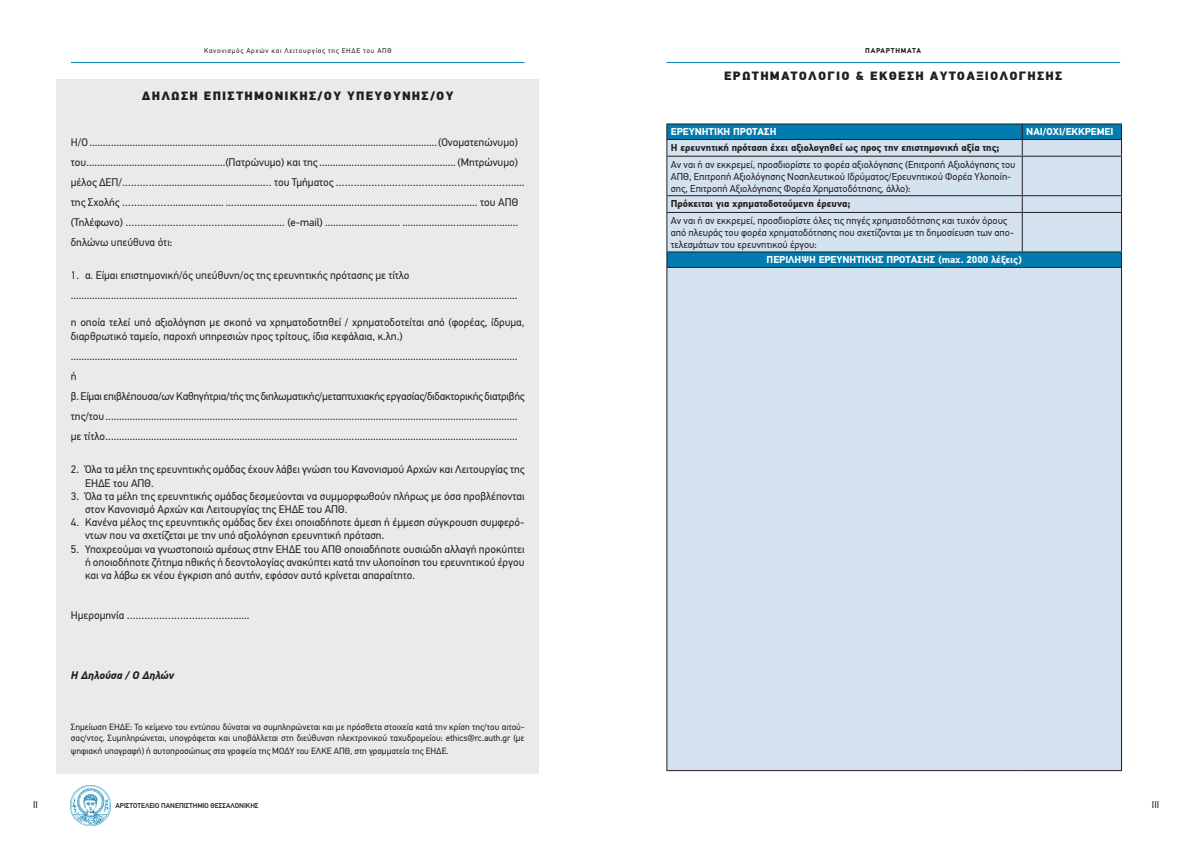
<style>
.page{position:relative;width:1191px;height:842px;background:#fff}
.page>*{position:absolute;margin:0;border:0;box-sizing:border-box;transform-origin:0 0}
.TITLE_FORM{font:900 12px "PF Din Text Pro";letter-spacing:.1em;color:#231f20}
.TEXT_FORM{font:11px/13.2px "PF Din Text Pro";color:#231f20}
.TEXT_FORM-2{font:11px "PF Din Text Pro";letter-spacing:-.02em;color:#231f20}
.TEXT_FORM-3{font:italic 700 11px "PF Din Text Pro";color:#231f20}
.FORM_1{font:10px/12px "PF Din Text Pro";color:#231f20}
.FORM_1-2{font:700 10px "PF Din Text Pro";color:#231f20}
.FORM_1-3{font:700 10px "PF Din Text Pro";color:#fff}
.TEXT_FORM-4{font:9px/10.8px "PF Din Text Pro";color:#231f20}
.t1{font:7px "PF Din Text Pro";letter-spacing:.1em;color:#231f20}
.t2{font:500 7px "PF Din Text Pro";color:#231f20}
.t3{font:700 7px "PF Din Text Pro";letter-spacing:.1em;color:#231f20}
</style>
<div class="page">
<hr style="left:666px;top:62px;width:454px;height:1px;background:#007cb0">
<hr style="left:71px;top:62px;width:453px;height:1px;background:#007cb0">
<img style="left:71px;top:785px;width:40px;height:40px">
<div style="left:57px;top:79px;width:482px;height:695px;background:#eaeaec"></div>
<svg style="left:667px;top:124px;width:454px;height:15px;background:#0178aa"></svg>
<div style="left:667px;top:140px;width:454px;height:630px;background:#d4e2ef"></div>
<hr style="left:666px;top:156px;width:356px;height:1px;background:#231f20">
<hr style="left:1022px;top:156px;width:100px;height:1px;background:#231f20">
<hr style="left:1021px;top:157px;width:1px;height:38px;background:#231f20">
<hr style="left:666px;top:195px;width:356px;height:1px;background:#231f20">
<hr style="left:1022px;top:195px;width:100px;height:1px;background:#231f20">
<svg style="left:1021px;top:196px;width:1px;height:16px"></svg>
<hr style="left:666px;top:212px;width:356px;height:1px;background:#231f20">
<hr style="left:1022px;top:212px;width:100px;height:1px;background:#231f20">
<hr style="left:1021px;top:213px;width:1px;height:38px;background:#231f20">
<hr style="left:666px;top:123px;width:356px;height:1px;background:#231f20">
<hr style="left:1022px;top:123px;width:100px;height:1px;background:#231f20">
<svg style="left:1021px;top:124px;width:1px;height:32px"></svg>
<svg style="left:666px;top:252px;width:1px;height:15px"></svg>
<svg style="left:1121px;top:252px;width:1px;height:15px"></svg>
<hr style="left:666px;top:267px;width:356px;height:1px;background:#231f20">
<hr style="left:666px;top:268px;width:1px;height:502px;background:#231f20">
<hr style="left:1022px;top:267px;width:100px;height:1px;background:#231f20">
<hr style="left:1121px;top:268px;width:1px;height:502px;background:#231f20">
<hr style="left:666px;top:770px;width:356px;height:1px;background:#231f20">
<hr style="left:1022px;top:770px;width:100px;height:1px;background:#231f20">
<hr style="left:666px;top:139px;width:356px;height:1px;background:#231f20">
<svg style="left:666px;top:124px;width:1px;height:32px"></svg>
<hr style="left:1022px;top:139px;width:100px;height:1px;background:#231f20">
<svg style="left:1121px;top:124px;width:1px;height:32px"></svg>
<hr style="left:666px;top:157px;width:1px;height:38px;background:#231f20">
<hr style="left:1121px;top:157px;width:1px;height:38px;background:#231f20">
<svg style="left:666px;top:196px;width:1px;height:16px"></svg>
<svg style="left:1121px;top:196px;width:1px;height:16px"></svg>
<hr style="left:666px;top:213px;width:1px;height:38px;background:#231f20">
<hr style="left:1121px;top:213px;width:1px;height:38px;background:#231f20">
<hr style="left:666px;top:251px;width:356px;height:1px;background:#231f20">
<hr style="left:1022px;top:251px;width:100px;height:1px;background:#231f20">
<p class="t1" style="left:204px;top:47px;width:189px">Κανονισμός Αρχών και Λειτουργίας της ΕΗΔΕ του ΑΠΘ</p>
<p class="t3" style="left:865px;top:47px;width:57px">ΠΑΡΑΡΤΗΜΑΤΑ</p>
<p class="TITLE_FORM" style="left:142px;top:88px;width:313px">ΔΗΛΩΣΗ ΕΠΙΣΤΗΜΟΝΙΚΗΣ/ΟΥ ΥΠΕΥΘΥΝΗΣ/ΟΥ</p>
<p class="TEXT_FORM" style="left:71px;top:136px;width:449px">Η/Ο ..................................................................................................................................(Ονοματεπώνυμο)</p>
<p class="TEXT_FORM" style="left:71px;top:156px;width:449px">του....................................................(Πατρώνυμο) και της ................................................... (Μητρώνυμο)</p>
<p class="TEXT_FORM" style="left:71px;top:172px;width:455px;line-height:20px">μέλος ΔΕΠ/……………....................................… του Τμήματος …………………………………………………….... της Σχολής ……………….................. .............................................................................................. του ΑΠΘ</p>
<p class="TEXT_FORM" style="left:71px;top:216px;width:449px">(Τηλέφωνο) ……………………………....................... (e-mail) ............................ ...........................................</p>
<p class="TEXT_FORM" style="left:71px;top:236px;width:103px">δηλώνω υπεύθυνα ότι:</p>
<p class="TEXT_FORM" style="left:71px;top:269px;width:340px">1. α. Είμαι επιστημονική/ός υπεύθυνη/ος της ερευνητικής πρότασης με τίτλο</p>
<p class="TEXT_FORM" style="left:71px;top:289px;width:448px">.......................................................................................................................................................................</p>
<p class="TEXT_FORM" style="left:71px;top:315px;width:455px;line-height:14.4px">η οποία τελεί υπό αξιολόγηση με σκοπό να χρηματοδοτηθεί / χρηματοδοτείται από (φορέας, ίδρυμα, διαρθρωτικό ταμείο, παροχή υπηρεσιών προς τρίτους, ίδια κεφάλαια, κ.λπ.)</p>
<p class="TEXT_FORM" style="left:71px;top:350px;width:448px">.......................................................................................................................................................................</p>
<p class="TEXT_FORM" style="left:71px;top:370px;width:7px">ή</p>
<p class="TEXT_FORM-2" style="left:71px;top:390px;width:455px">β. Είμαι επιβλέπουσα/ων Καθηγήτρια/τής της διπλωματικής/μεταπτυχιακής εργασίας/διδακτορικής διατριβής</p>
<p class="TEXT_FORM" style="left:71px;top:410px;width:448px">της/του..........................................................................................................................................................</p>
<p class="TEXT_FORM" style="left:71px;top:430px;width:448px">με τίτλο..........................................................................................................................................................</p>
<p class="TEXT_FORM" style="left:85px;top:463px;width:441px;text-indent:-14px">2. Όλα τα μέλη της ερευνητικής ομάδας έχουν λάβει γνώση του Κανονισμού Αρχών και Λειτουργίας της<br>ΕΗΔΕ του ΑΠΘ.</p>
<p class="TEXT_FORM" style="left:85px;top:489px;width:441px;text-indent:-14px">3. Όλα τα μέλη της ερευνητικής ομάδας δεσμεύονται να συμμορφωθούν πλήρως με όσα προβλέπονται στον Κανονισμό Αρχών και Λειτουργίας της ΕΗΔΕ του ΑΠΘ.</p>
<p class="TEXT_FORM" style="left:85px;top:516px;width:441px;text-indent:-14px">4. Κανένα μέλος της ερευνητικής ομάδας δεν έχει οποιαδήποτε άμεση ή έμμεση σύγκρουση συμφερό&shy;ντων που να σχετίζεται με την υπό αξιολόγηση ερευνητική πρόταση.</p>
<p class="TEXT_FORM" style="left:85px;top:542px;width:441px;text-align:justify;text-indent:-14px">5. Υποχρεούμαι να γνωστοποιώ αμέσως στην ΕΗΔΕ του ΑΠΘ οποιαδήποτε ουσιώδη αλλαγή προκύπτει ή οποιοδήποτε ζήτημα ηθικής ή δεοντολογίας ανακύπτει κατά την υλοποίηση του ερευνητικού έργου και να λάβω εκ νέου έγκριση από αυτήν, εφόσον αυτό κρίνεται απαραίτητο.</p>
<p class="TEXT_FORM" style="left:71px;top:609px;width:180px">Ημερομηνία ………………………………......</p>
<p class="TEXT_FORM-3" style="left:71px;top:668px;width:105px">Η Δηλούσα / Ο Δηλών</p>
<p class="TEXT_FORM-4" style="left:71px;top:721px;width:455px">Σημείωση ΕΗΔΕ: Το κείμενο του εντύπου δύναται να συμπληρώνεται και με πρόσθετα στοιχεία κατά την κρίση της/του αιτού&shy;σας/ντος. Συμπληρώνεται, υπογράφεται και υποβάλλεται στη διεύθυνση ηλεκτρονικού ταχυδρομείου: ethics@rc.auth.gr (με</p>
<p class="TEXT_FORM-4" style="left:71px;top:745px;width:379px">ψηφιακή υπογραφή) ή αυτοπροσώπως στα γραφεία της ΜΟΔΥ του ΕΛΚΕ ΑΠΘ, στη γραμματεία της ΕΗΔΕ.</p>
<p class="TITLE_FORM" style="left:724px;top:68px;width:340px">ΕΡΩΤΗΜΑΤΟΛΟΓΙΟ &amp; ΕΚΘΕΣΗ ΑΥΤΟΑΞΙΟΛΟΓΗΣΗΣ</p>
<p class="FORM_1-3" style="left:671px;top:126px;width:107px">ΕΡΕΥΝΗΤΙΚΗ ΠΡΟΤΑΣΗ</p>
<p class="FORM_1-3" style="left:1026px;top:126px;width:89px">ΝΑΙ/ΟΧΙ/ΕΚΚΡΕΜΕΙ</p>
<p class="FORM_1-2" style="left:671px;top:141px;width:330px">Η ερευνητική πρόταση έχει αξιολογηθεί ως προς την επιστημονική αξία της;</p>
<p class="FORM_1" style="left:671px;top:158px;width:346px">Αν ναι ή αν εκκρεμεί, προσδιορίστε το φορέα αξιολόγησης (Επιτροπή Αξιολόγησης του<br>ΑΠΘ, Επιτροπή Αξιολόγησης Νοσηλευτικού Ιδρύματος/Ερευνητικού Φορέα Υλοποίη&shy;σης, Επιτροπή Αξιολόγησης Φορέα Χρηματοδότησης, άλλο):</p>
<p class="FORM_1-2" style="left:671px;top:198px;width:181px">Πρόκειται για χρηματοδοτούμενη έρευνα;</p>
<p class="FORM_1" style="left:671px;top:215px;width:344px">Αν ναι ή αν εκκρεμεί, προσδιορίστε όλες τις πηγές χρηματοδότησης και τυχόν όρους από πλευράς του φορέα χρηματοδότησης που σχετίζονται με τη δημοσίευση των απο&shy;τελεσμάτων του ερευνητικού έργου:</p>
<p class="FORM_1-3" style="left:766px;top:254px;width:257px">ΠΕΡΙΛΗΨΗ ΕΡΕΥΝΗΤΙΚΗΣ ΠΡΟΤΑΣΗΣ (max. 2000 λέξεις)</p>
<p class="FORM_1" style="left:33px;top:799px;width:6px">II</p>
<p class="t2" style="left:115px;top:801px;width:145px">ΑΡΙΣΤΟΤΕΛΕΙΟ ΠΑΝΕΠΙΣΤΗΜΙΟ ΘΕΣΣΑΛΟΝΙΚΗΣ</p>
<p class="FORM_1" style="left:1152px;top:799px;width:9px">III</p>
</div>
